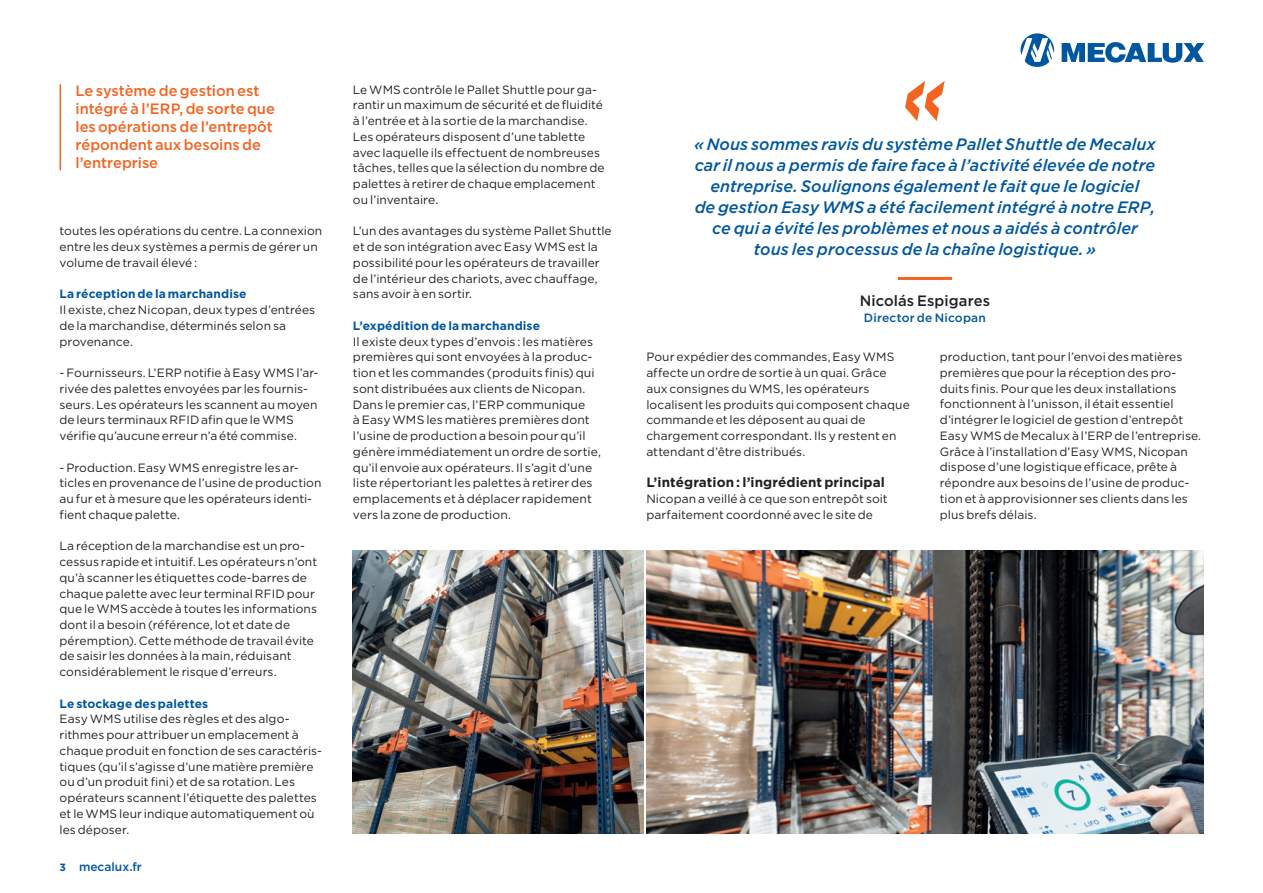
<style>
.page{position:relative;width:1263px;height:893px;background:#fff}
.page>*{position:absolute;margin:0;border:0;box-sizing:border-box;transform-origin:0 0}
.t1{font:italic 500 16.5px/21px "Gotham";color:#01579f;text-align:center}
.t2{font:500 15px/18px "Gotham";color:#f36421}
.t3{font:500 15px "Gotham";letter-spacing:.01em;color:#231f20}
.t4{font:700 13.5px "Gotham";letter-spacing:.005em;color:#231f20}
.t5{font:12px/15.8px "Gotham";letter-spacing:.005em;color:#231f20}
.t6{font:700 12px "Gotham";letter-spacing:.01em;color:#01579f}
.t7{font:500 12px "Gotham";letter-spacing:.015em;color:#01579f}
.s1{font-weight:700;font-size:10.5px}
</style>
<div class="page">
<svg style="left:1020px;top:33px;width:34px;height:34px"></svg>
<svg style="left:1062px;top:42px;width:142px;height:21px"></svg>
<img style="left:353px;top:550px;width:291px;height:284px">
<img style="left:646px;top:550px;width:557px;height:284px">
<hr style="left:898px;top:277px;width:54px;height:3px;background:#f36421">
<hr style="left:60px;top:84px;width:1px;height:86px;background:#f36421">
<svg style="left:905px;top:81px;width:40px;height:40px"></svg>
<p class="t2" style="left:76px;top:82px;width:201px">Le système de gestion est intégré à l’ERP, de sorte que les opérations de l’entrepôt répondent aux besoins de l’entreprise</p>
<p class="t5" style="left:353px;top:81px;width:253px">Le WMS contrôle le Pallet Shuttle pour ga&shy;rantir un maximum de sécurité et de fluidité à l’entrée et à la sortie de la marchandise.<br>Les opérateurs disposent d’une tablette avec laquelle ils effectuent de nombreuses tâches, telles que la sélection du nombre de palettes à retirer de chaque emplacement ou l’inventaire.</p>
<p class="t5" style="left:353px;top:223px;width:260px">L’un des avantages du système Pallet Shuttle et de son intégration avec Easy WMS est la possibilité pour les opérateurs de travailler de l’intérieur des chariots, avec chauffage, sans avoir à en sortir.</p>
<p class="t6" style="left:353px;top:318px;width:189px">L’expédition de la marchandise</p>
<p class="t5" style="left:353px;top:333px;width:250px">Il existe deux types d’envois : les matières premières qui sont envoyées à la produc&shy;tion et les commandes (produits finis) qui sont distribuées aux clients de Nicopan.<br>Dans le premier cas, l’ERP communique<br>à Easy WMS les matières premières dont l’usine de production a besoin pour qu’il génère immédiatement un ordre de sortie, qu’il envoie aux opérateurs. Il s’agit d’une liste répertoriant les palettes à retirer des emplacements et à déplacer rapidement vers la zone de production.</p>
<p class="t5" style="left:60px;top:223px;width:264px">toutes les opérations du centre. La connexion entre les deux systèmes a permis de gérer un volume de travail élevé :</p>
<p class="t6" style="left:60px;top:286px;width:189px">La réception de la marchandise</p>
<p class="t5" style="left:60px;top:302px;width:257px">Il existe, chez Nicopan, deux types d’entrées de la marchandise, déterminés selon sa provenance.</p>
<p class="t5" style="left:60px;top:365px;width:260px">- Fournisseurs. L’ERP notifie à Easy WMS l’ar&shy;rivée des palettes envoyées par les fournis&shy;seurs. Les opérateurs les scannent au moyen de leurs terminaux RFID afin que le WMS vérifie qu’aucune erreur n’a été commise.</p>
<p class="t5" style="left:60px;top:459px;width:263px">- Production. Easy WMS enregistre les ar&shy;ticles en provenance de l’usine de production au fur et à mesure que les opérateurs identi&shy;fient chaque palette.</p>
<p class="t5" style="left:60px;top:538px;width:259px">La réception de la marchandise est un pro&shy;cessus rapide et intuitif. Les opérateurs n’ont qu’à scanner les étiquettes code-barres de chaque palette avec leur terminal RFID pour que le WMS accède à toutes les informations dont il a besoin (référence, lot et date de péremption). Cette méthode de travail évite de saisir les données à la main, réduisant considérablement le risque d’erreurs.</p>
<p class="t6" style="left:60px;top:695px;width:150px">Le stockage des palettes</p>
<p class="t5" style="left:60px;top:711px;width:264px">Easy WMS utilise des règles et des algo&shy;rithmes pour attribuer un emplacement à chaque produit en fonction de ses caractéris&shy;tiques (qu’il s’agisse d’une matière première ou d’un produit fini) et de sa rotation. Les opérateurs scannent l’étiquette des palettes et le WMS leur indique automatiquement où les déposer.</p>
<p class="t7" style="left:60px;top:859px;width:84px"><span class="s1">3</span> mecalux.fr</p>
<p class="t1" style="left:694px;top:134px;width:463px">« Nous sommes ravis du système Pallet Shuttle de Mecalux car il nous a permis de faire face à l’activité élevée de notre entreprise. Soulignons également le fait que le logiciel<br>de gestion Easy WMS a été facilement intégré à notre ERP, ce qui a évité les problèmes et nous a aidés à contrôler tous les processus de la chaîne logistique. »</p>
<p class="t3" style="left:860px;top:291px;width:132px">Nicolás Espigares</p>
<p class="t7" style="left:864px;top:310px;width:124px">Director de Nicopan</p>
<p class="t5" style="left:646px;top:349px;width:265px">Pour expédier des commandes, Easy WMS affecte un ordre de sortie à un quai. Grâce aux consignes du WMS, les opérateurs localisent les produits qui composent chaque commande et les déposent au quai de chargement correspondant. Ils y restent en attendant d’être distribués.</p>
<p class="t4" style="left:646px;top:474px;width:240px">L’intégration : l’ingrédient principal</p>
<p class="t5" style="left:646px;top:491px;width:243px">Nicopan a veillé à ce que son entrepôt soit parfaitement coordonné avec le site de</p>
<p class="t5" style="left:940px;top:349px;width:263px">production, tant pour l’envoi des matières premières que pour la réception des pro&shy;duits finis. Pour que les deux installations fonctionnent à l’unisson, il était essentiel d’intégrer le logiciel de gestion d’entrepôt Easy WMS de Mecalux à l’ERP de l’entreprise.<br>Grâce à l’installation d’Easy WMS, Nicopan dispose d’une logistique efficace, prête à répondre aux besoins de l’usine de produc&shy;tion et à approvisionner ses clients dans les plus brefs délais.</p>
</div>
